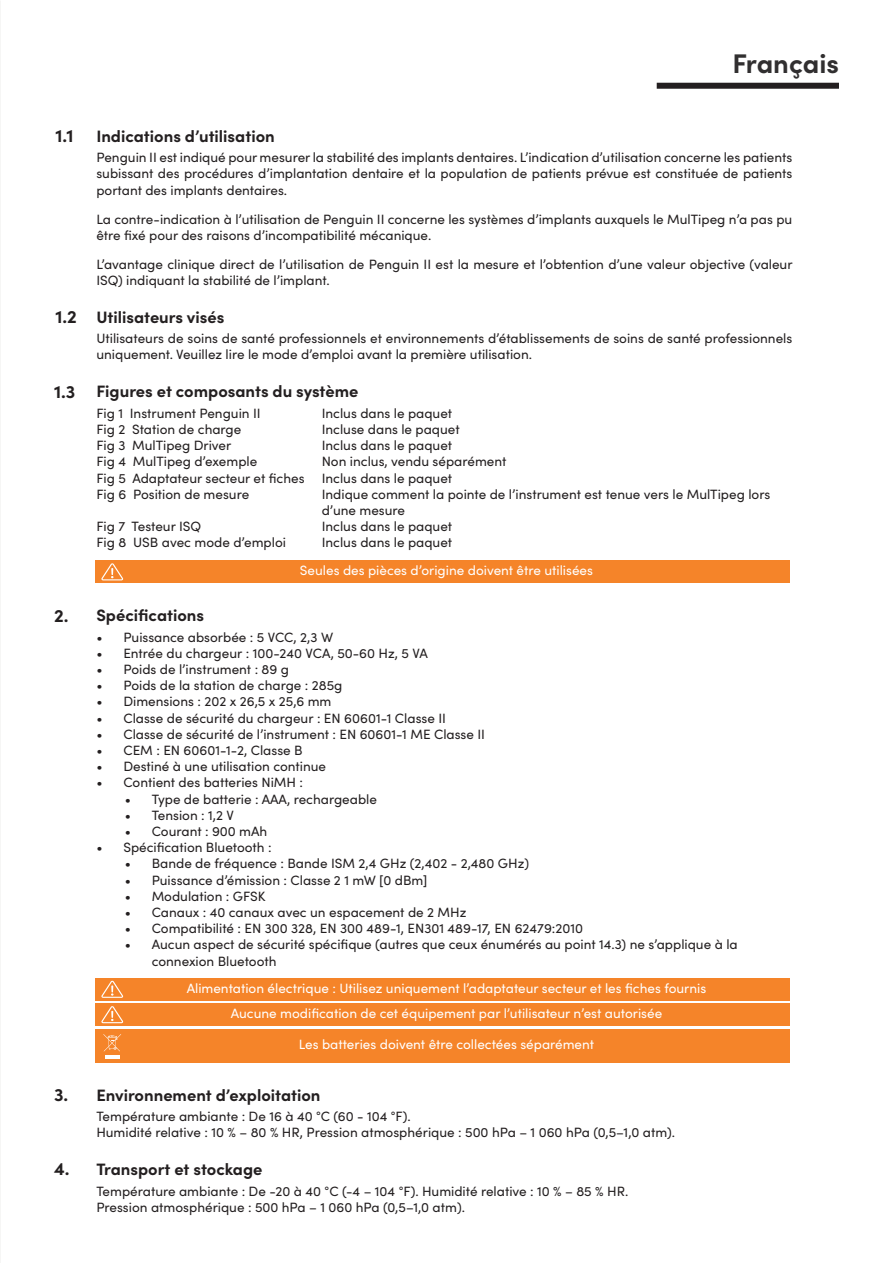
<style>
.page{position:relative;width:893px;height:1263px;background:#fff}
.page>*{position:absolute;margin:0;border:0;box-sizing:border-box;transform-origin:0 0}
.t1{font:700 27px "Sofia Pro";color:#312f30}
.t2{font:700 18px "Sofia Pro";color:#231f20}
.t3{font:700 16.5px "Sofia Pro";color:#231f20}
.t4{font:13.5px/16.2px "Sofia Pro";color:#231f20}
.t5{font:13.5px "Sofia Pro";color:#fff}
</style>
<div class="page">
<div style="left:657px;top:83px;width:182px;height:6px;background:#231f20"></div>
<div style="left:96px;top:561px;width:694px;height:22px;background:#f58429"></div>
<svg style="left:101px;top:563px;width:22px;height:17px"></svg>
<div style="left:96px;top:978px;width:694px;height:22px;background:#f58429"></div>
<div style="left:96px;top:1004px;width:694px;height:22px;background:#f58429"></div>
<div style="left:96px;top:1029px;width:694px;height:33px;background:#f58429"></div>
<svg style="left:101px;top:981px;width:22px;height:17px"></svg>
<svg style="left:101px;top:1006px;width:22px;height:17px"></svg>
<svg style="left:103px;top:1034px;width:18px;height:17px"></svg>
<hr style="left:105px;top:1055px;width:14px;height:3px;background:#fff">
<p class="t2" style="left:55px;top:121px;width:20px">1.1</p>
<p class="t2" style="left:55px;top:303px;width:23px">1.2</p>
<p class="t2" style="left:54px;top:377px;width:23px">1.3</p>
<p class="t2" style="left:54px;top:601px;width:16px">2.</p>
<p class="t2" style="left:54px;top:1081px;width:16px">3.</p>
<p class="t2" style="left:54px;top:1155px;width:17px">4.</p>
<p class="t1" style="left:732px;top:43px;width:108px">Français</p>
<p class="t3" style="left:96px;top:123px;width:180px">Indications d’utilisation</p>
<p class="t4" style="left:96px;top:149px;width:697px;text-align:justify">Penguin II est indiqué pour mesurer la stabilité des implants dentaires. L’indication d’utilisation concerne les patients subissant des procédures d’implantation dentaire et la population de patients prévue est constituée de patients portant des implants dentaires.</p>
<p class="t4" style="left:96px;top:210px;width:697px">La contre-indication à l’utilisation de Penguin II concerne les systèmes d’implants auxquels le MulTipeg n’a pas pu être fixé pour des raisons d’incompatibilité mécanique.</p>
<p class="t4" style="left:96px;top:255px;width:698px">L’avantage clinique direct de l’utilisation de Penguin II est la mesure et l’obtention d’une valeur objective (valeur<br>ISQ) indiquant la stabilité de l’implant.</p>
<p class="t3" style="left:96px;top:304px;width:130px">Utilisateurs visés</p>
<p class="t4" style="left:96px;top:330px;width:697px">Utilisateurs de soins de santé professionnels et environnements d’établissements de soins de santé professionnels uniquement. Veuillez lire le mode d’emploi avant la première utilisation.</p>
<p class="t3" style="left:96px;top:379px;width:263px">Figures et composants du système</p>
<p class="t4" style="left:96px;top:404px;width:166px">Fig 1 Instrument Penguin II</p>
<p class="t4" style="left:322px;top:404px;width:132px">Inclus dans le paquet</p>
<p class="t4" style="left:96px;top:420px;width:146px">Fig 2 Station de charge</p>
<p class="t4" style="left:322px;top:420px;width:139px">Incluse dans le paquet</p>
<p class="t4" style="left:96px;top:437px;width:136px">Fig 3 MulTipeg Driver</p>
<p class="t4" style="left:322px;top:437px;width:132px">Inclus dans le paquet</p>
<p class="t4" style="left:96px;top:453px;width:162px">Fig 4 MulTipeg d’exemple</p>
<p class="t4" style="left:322px;top:453px;width:186px">Non inclus, vendu séparément</p>
<p class="t4" style="left:96px;top:469px;width:210px">Fig 5 Adaptateur secteur et fiches</p>
<p class="t4" style="left:322px;top:469px;width:132px">Inclus dans le paquet</p>
<p class="t4" style="left:96px;top:485px;width:154px">Fig 6 Position de mesure</p>
<p class="t4" style="left:322px;top:485px;width:450px">Indique comment la pointe de l’instrument est tenue vers le MulTipeg lors d’une mesure</p>
<p class="t4" style="left:96px;top:518px;width:106px">Fig 7 Testeur ISQ</p>
<p class="t4" style="left:322px;top:518px;width:132px">Inclus dans le paquet</p>
<p class="t4" style="left:96px;top:534px;width:191px">Fig 8 USB avec mode d’emploi</p>
<p class="t4" style="left:322px;top:534px;width:132px">Inclus dans le paquet</p>
<p class="t5" style="left:300px;top:561px;width:295px">Seules des pièces d’origine doivent être utilisées</p>
<p class="t3" style="left:96px;top:603px;width:109px">Spécifications</p>
<p class="t4" style="left:96px;top:628px;width:238px">• Puissance absorbée : 5 VCC, 2,3 W</p>
<p class="t4" style="left:96px;top:644px;width:333px">• Entrée du chargeur : 100-240 VCA, 50-60 Hz, 5 VA</p>
<p class="t4" style="left:96px;top:660px;width:194px">• Poids de l’instrument : 89 g</p>
<p class="t4" style="left:96px;top:677px;width:247px">• Poids de la station de charge : 285g</p>
<p class="t4" style="left:96px;top:693px;width:237px">• Dimensions : 202 x 26,5 x 25,6 mm</p>
<p class="t4" style="left:96px;top:709px;width:351px">• Classe de sécurité du chargeur : EN 60601-1 Classe II</p>
<p class="t4" style="left:96px;top:725px;width:390px">• Classe de sécurité de l’instrument : EN 60601-1 ME Classe II</p>
<p class="t4" style="left:96px;top:741px;width:208px">• CEM : EN 60601-1-2, Classe B</p>
<p class="t4" style="left:96px;top:758px;width:231px">• Destiné à une utilisation continue</p>
<p class="t4" style="left:96px;top:774px;width:208px">• Contient des batteries NiMH :</p>
<p class="t4" style="left:125px;top:790px;width:254px">• Type de batterie : AAA, rechargeable</p>
<p class="t4" style="left:125px;top:806px;width:111px">• Tension : 1,2 V</p>
<p class="t4" style="left:125px;top:822px;width:144px">• Courant : 900 mAh</p>
<p class="t4" style="left:96px;top:839px;width:177px">• Spécification Bluetooth :</p>
<p class="t4" style="left:125px;top:855px;width:406px">• Bande de fréquence : Bande ISM 2,4 GHz (2,402 - 2,480 GHz)</p>
<p class="t4" style="left:125px;top:871px;width:304px">• Puissance d’émission : Classe 2 1 mW [0 dBm]</p>
<p class="t4" style="left:125px;top:887px;width:142px">• Modulation : GFSK</p>
<p class="t4" style="left:125px;top:903px;width:343px">• Canaux : 40 canaux avec un espacement de 2 MHz</p>
<p class="t4" style="left:125px;top:920px;width:460px">• Compatibilité : EN 300 328, EN 300 489-1, EN301 489-17, EN 62479:2010</p>
<p class="t4" style="left:152px;top:936px;width:588px;text-indent:-27px">• Aucun aspect de sécurité spécifique (autres que ceux énumérés au point 14.3) ne s’applique à la connexion Bluetooth</p>
<p class="t5" style="left:187px;top:978px;width:521px">Alimentation électrique : Utilisez uniquement l’adaptateur secteur et les fiches fournis</p>
<p class="t5" style="left:231px;top:1003px;width:433px">Aucune modification de cet équipement par l’utilisateur n’est autorisée</p>
<p class="t5" style="left:299px;top:1034px;width:297px">Les batteries doivent être collectées séparément</p>
<p class="t3" style="left:96px;top:1082px;width:226px">Environnement d’exploitation</p>
<p class="t4" style="left:96px;top:1107px;width:316px">Température ambiante : De 16 à 40 °C (60 - 104 °F).</p>
<p class="t4" style="left:96px;top:1124px;width:580px">Humidité relative : 10 % – 80 % HR, Pression atmosphérique : 500 hPa – 1 060 hPa (0,5–1,0 atm).</p>
<p class="t3" style="left:96px;top:1156px;width:168px">Transport et stockage</p>
<p class="t4" style="left:96px;top:1182px;width:533px">Température ambiante : De -20 à 40 °C (-4 – 104 °F). Humidité relative : 10 % – 85 % HR.<br>Pression atmosphérique : 500 hPa – 1 060 hPa (0,5–1,0 atm).</p>
</div>
